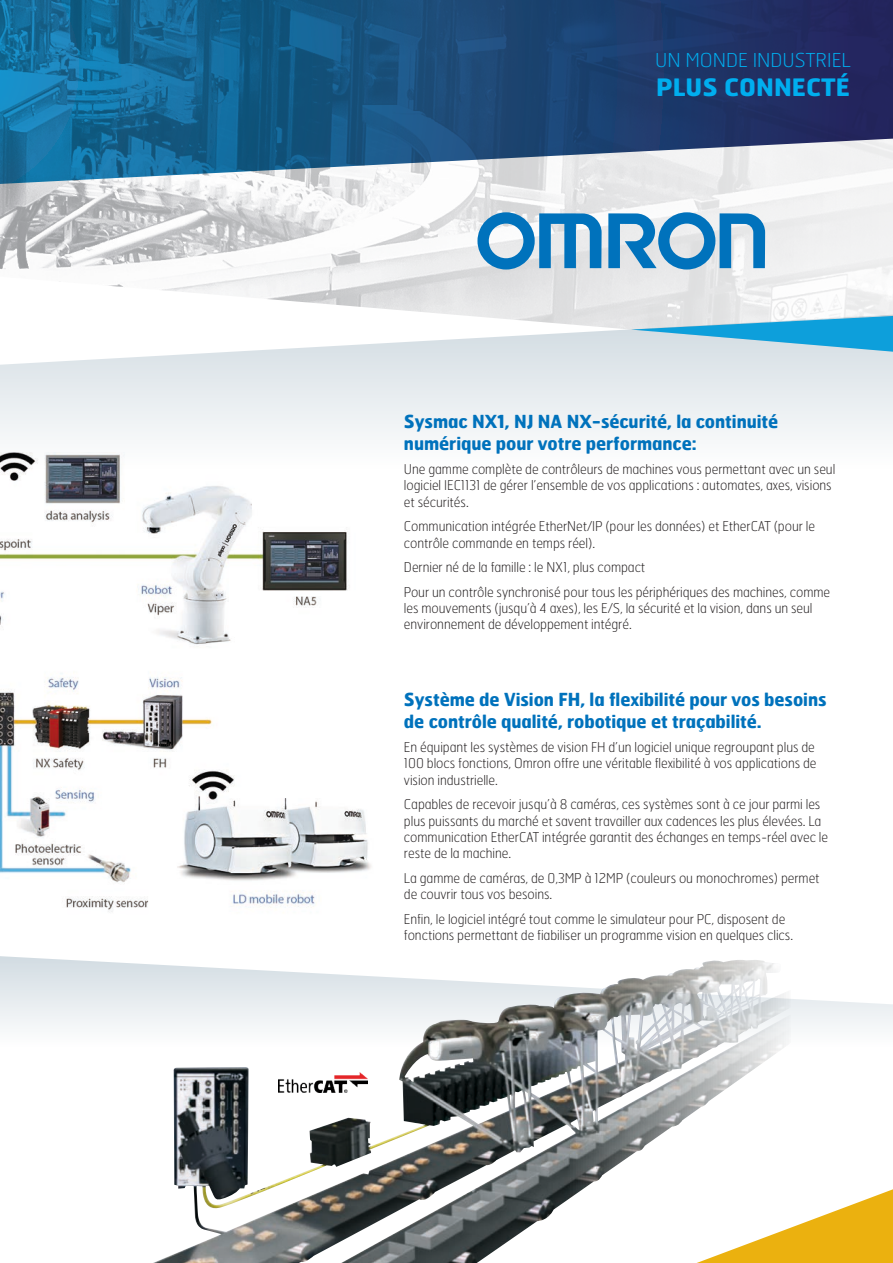
<style>
.page{position:relative;width:893px;height:1263px;background:#fff}
.page>*{position:absolute;margin:0;border:0;box-sizing:border-box;transform-origin:0 0}
.Argumentaire{font:700 24px "Hermes";color:#00aeef}
.Argumentaire-2{font:100 19.2px "Hermes";color:#00aeef}
.texte_courant{font:700 18px/21.6px "Hermes";letter-spacing:-.005em;color:#0072bc;scale:.95 1}
.texte_courant-2{font:100 13.5px/16.2px "Hermes";letter-spacing:-.005em;color:#231f20;scale:.95 1}
</style>
<div class="page">
<svg style="left:0;top:351px;width:893px;height:102px;fill:#eaeff2"></svg>
<img style="left:0;top:230px;width:893px;height:121px">
<svg style="left:0;top:0;width:893px;height:230px"></svg>
<svg style="left:477px;top:212px;width:125px;height:58px"></svg>
<svg style="left:608px;top:212px;width:157px;height:58px"></svg>
<svg style="left:0;top:956px;width:893px;height:71px"></svg>
<svg style="left:631px;top:316px;width:262px;height:36px"></svg>
<svg style="left:791px;top:1189px;width:102px;height:74px"></svg>
<img style="left:149px;top:959px;width:642px;height:304px">
<img style="left:279px;top:1072px;width:89px;height:20px">
<img style="left:0;top:453px;width:371px;height:459px">
<p class="Argumentaire-2" style="left:655px;top:48px;width:197px">UN MONDE INDUSTRIEL</p>
<p class="Argumentaire" style="left:656px;top:71px;width:195px">PLUS CONNECTÉ</p>
<p class="texte_courant" style="left:404px;top:410px;width:395px">Sysmac NX1, NJ NA NX-sécurité, la continuité numérique pour votre performance:</p>
<p class="texte_courant-2" style="left:404px;top:461px;width:456px">Une gamme complète de contrôleurs de machines vous permettant avec un seul logiciel IEC1131 de gérer l’ensemble de vos applications : automates, axes, visions et sécurités.</p>
<p class="texte_courant-2" style="left:404px;top:518px;width:434px">Communication intégrée EtherNet/IP (pour les données) et EtherCAT (pour le contrôle commande en temps réel).</p>
<p class="texte_courant-2" style="left:404px;top:559px;width:256px">Dernier né de la famille : le NX1, plus compact</p>
<p class="texte_courant-2" style="left:404px;top:584px;width:450px">Pour un contrôle synchronisé pour tous les périphériques des machines, comme les mouvements (jusqu’à 4 axes), les E/S, la sécurité et la vision, dans un seul environnement de développement intégré.</p>
<p class="texte_courant" style="left:404px;top:688px;width:446px">Système de Vision FH, la flexibilité pour vos besoins de contrôle qualité, robotique et traçabilité.</p>
<p class="texte_courant-2" style="left:404px;top:739px;width:436px">En équipant les systèmes de vision FH d’un logiciel unique regroupant plus de<br>100 blocs fonctions, Omron offre une véritable flexibilité à vos applications de vision industrielle.</p>
<p class="texte_courant-2" style="left:404px;top:796px;width:448px">Capables de recevoir jusqu’à 8 caméras, ces systèmes sont à ce jour parmi les plus puissants du marché et savent travailler aux cadences les plus élevées. La communication EtherCAT intégrée garantit des échanges en temps-réel avec le reste de la machine.</p>
<p class="texte_courant-2" style="left:404px;top:869px;width:439px">La gamme de caméras, de 0,3MP à 12MP (couleurs ou monochromes) permet de couvrir tous vos besoins.</p>
<p class="texte_courant-2" style="left:404px;top:910px;width:411px">Enfin, le logiciel intégré tout comme le simulateur pour PC, disposent de fonctions permettant de fiabiliser un programme vision en quelques clics.</p>
</div>
